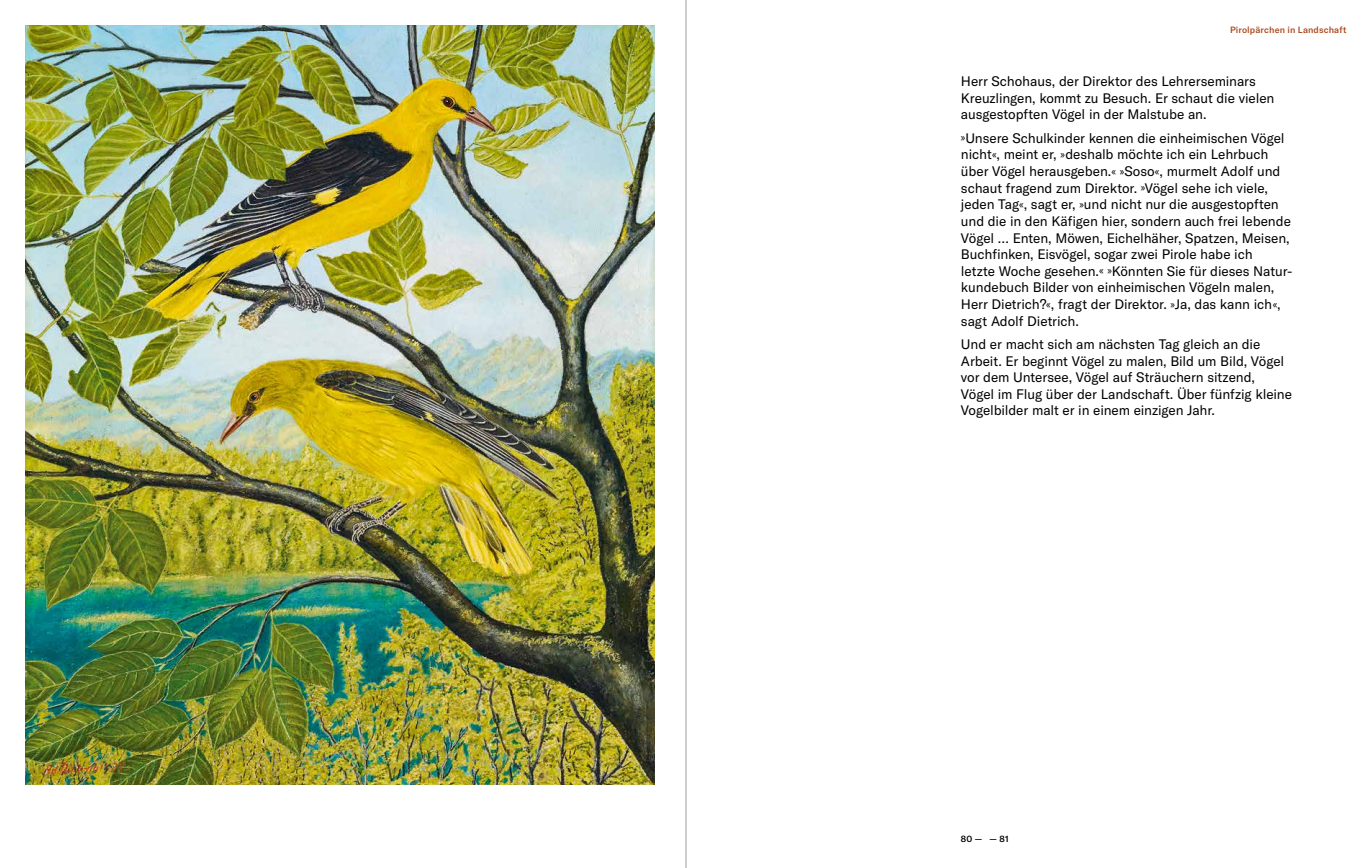
<style>
.page{position:relative;width:1372px;height:868px;background:#fff}
.page>*{position:absolute;margin:0;border:0;box-sizing:border-box;transform-origin:0 0}
.t1{font:13.6px/16.6px "GT America";letter-spacing:-.005em;color:#000}
.t2{font:500 9px "GT America";letter-spacing:.01em;color:#ab471c}
.t3{font:500 9px "GT America";color:#000}
.s1{font-size:10px}
</style>
<div class="page">
<img style="left:26px;top:26px;width:629px;height:758px">
<hr style="left:686px;top:0;width:1px;height:867px;background:#9c9d9f">
<p class="t2" style="left:1230px;top:26px;width:118px">Pirolpärchen in Landschaft</p>
<p class="t1" style="left:961px;top:73px;width:315px">Herr Schohaus, der Direktor des Lehrerseminars<br>Kreuzlingen, kommt zu Besuch. Er schaut die vielen ausgestopften Vögel in der Malstube an.</p>
<p class="t1" style="left:961px;top:130px;width:333px"><span class="s1">»</span>Unsere Schulkinder kennen die einheimischen Vögel nicht<span class="s1">«</span>, meint er, <span class="s1">»</span>deshalb möchte ich ein Lehrbuch über Vögel herausgeben.<span class="s1">« »</span>Soso<span class="s1">«</span>, murmelt Adolf und schaut fragend zum Direktor. <span class="s1">»</span>Vögel sehe ich viele, jeden Tag<span class="s1">«</span>, sagt er, <span class="s1">»</span>und nicht nur die ausgestopften und die in den Käfigen hier, sondern auch frei lebende Vögel … Enten, Möwen, Eichelhäher, Spatzen, Meisen, Buchfinken, Eisvögel, sogar zwei Pirole habe ich<br>letzte Woche gesehen.<span class="s1">« »</span>Könnten Sie für dieses Natur&shy;kundebuch Bilder von einheimischen Vögeln malen, Herr Dietrich?<span class="s1">«</span>, fragt der Direktor. <span class="s1">»</span>Ja, das kann ich<span class="s1">«</span>, sagt Adolf Dietrich.</p>
<p class="t1" style="left:961px;top:336px;width:333px">Und er macht sich am nächsten Tag gleich an die Arbeit. Er beginnt Vögel zu malen, Bild um Bild, Vögel vor dem Untersee, Vögel auf Sträuchern sitzend,<br>Vögel im Flug über der Landschaft. Über fünfzig kleine Vogelbilder malt er in einem einzigen Jahr.</p>
<p class="t3" style="left:961px;top:835px;width:49px">80 — — 81</p>
</div>
